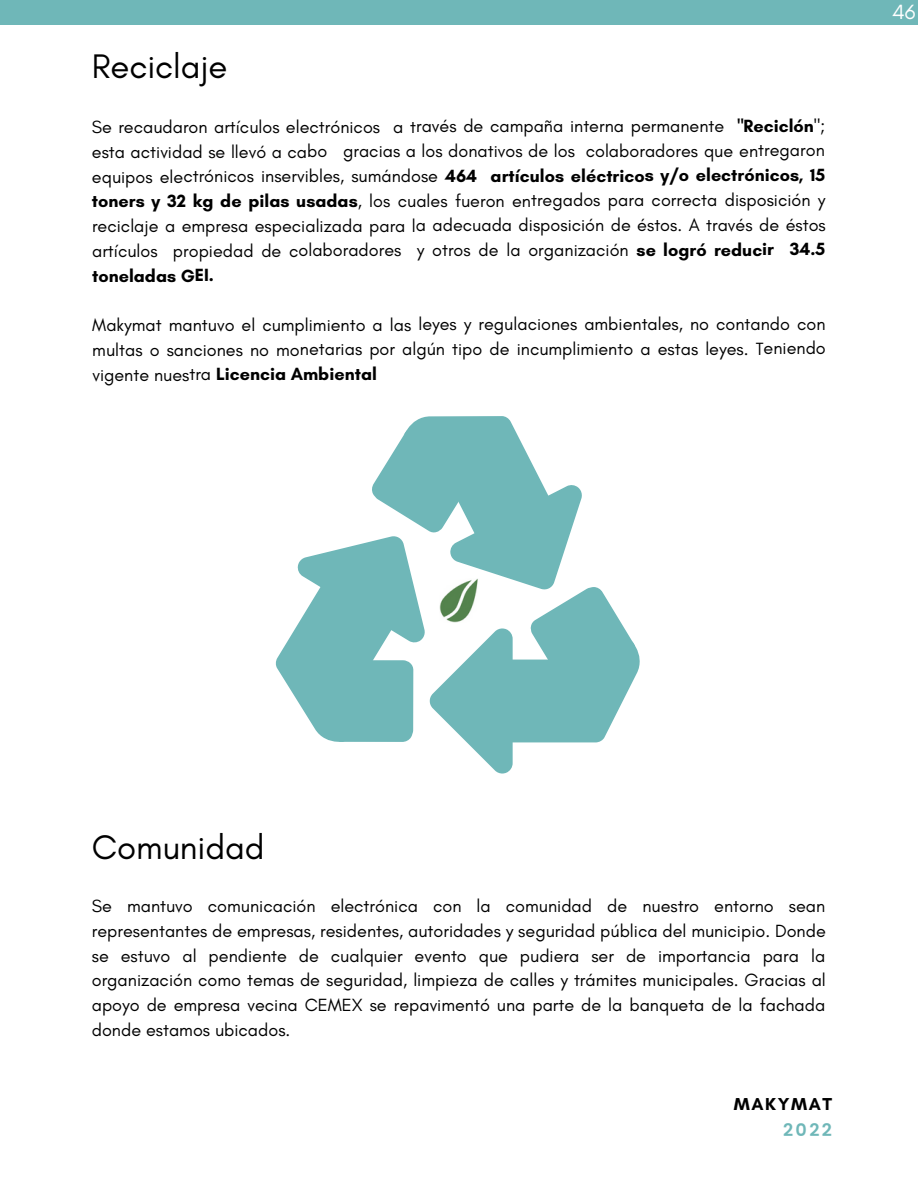
<style>
.page{position:relative;width:918px;height:1188px;background:#fff}
.page>*{position:absolute;margin:0;border:0;box-sizing:border-box;transform-origin:0 0}
.t1{font:34.8px "Glacial Indifference";letter-spacing:-.005em;color:#000}
.t2{font:21px "Glacial Indifference";color:#fff}
.t3{font:18px/24.9px "Glacial Indifference";color:#000;text-align:justify}
.t4{font:700 17.55px "Glacial Indifference";letter-spacing:.09em;color:#000}
.t5{font:600 17.55px "Poppins";color:#6fb7b8}
.s1{font-weight:700}
</style>
<div class="page">
<div style="left:0;top:0;width:918px;height:25px;background:#6fb7b8"></div>
<svg style="left:275px;top:416px;width:365px;height:358px"></svg>
<h1 class="t1" style="left:92px;top:45px;width:137px">Reciclaje</h1>
<p class="t3" style="left:92px;top:114px;width:736px">Se recaudaron artículos electrónicos a través de campaña interna permanente <span class="s1">"Reciclón</span>"; esta actividad se llevó a cabo gracias a los donativos de los colaboradores que entregaron equipos electrónicos inservibles, sumándose <span class="s1">464 artículos eléctricos y/o electrónicos, 15 toners y 32 kg de pilas usadas</span>, los cuales fueron entregados para correcta disposición y reciclaje a empresa especializada para la adecuada disposición de éstos. A través de éstos artículos propiedad de colaboradores y otros de la organización <span class="s1">se logró reducir 34.5 toneladas GEI.</span></p>
<p class="t3" style="left:92px;top:312px;width:735px">Makymat mantuvo el cumplimiento a las leyes y regulaciones ambientales, no contando con multas o sanciones no monetarias por algún tipo de incumplimiento a estas leyes. Teniendo vigente nuestra <span class="s1">Licencia Ambiental</span></p>
<p class="t2" style="left:892px;top:-1px;width:25px">46</p>
<h1 class="t1" style="left:92px;top:826px;width:174px">Comunidad</h1>
<p class="t3" style="left:92px;top:894px;width:736px">Se mantuvo comunicación electrónica con la comunidad de nuestro entorno sean representantes de empresas, residentes, autoridades y seguridad pública del municipio. Donde se estuvo al pendiente de cualquier evento que pudiera ser de importancia para la organización como temas de seguridad, limpieza de calles y trámites municipales. Gracias al apoyo de empresa vecina CEMEX se repavimentó una parte de la banqueta de la fachada donde estamos ubicados.</p>
<p class="t4" style="left:734px;top:1093px;width:100px">MAKYMAT</p>
<p class="t5" style="left:783px;top:1120px;width:50px">2022</p>
</div>
